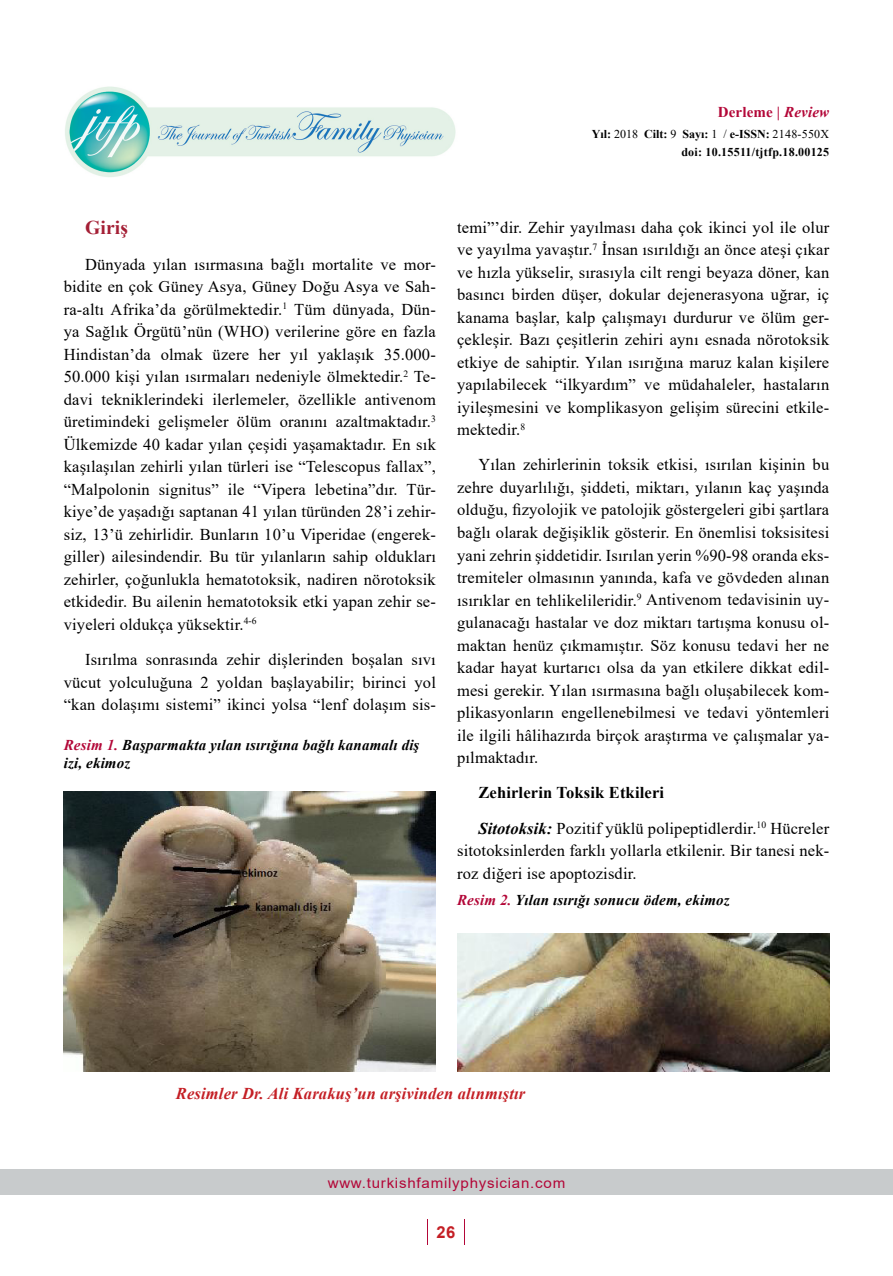
<style>
.page{position:relative;width:893px;height:1276px;background:#fff}
.page>*{position:absolute;margin:0;border:0;box-sizing:border-box;transform-origin:0 0}
.t1{font:700 19.5px "Times New Roman";letter-spacing:.01em;color:#a41f35}
.t2{font:16.5px/22.5px "Times New Roman";letter-spacing:.01em;color:#000;text-align:justify}
.t3{font:italic 700 16.5px "Times New Roman";letter-spacing:.01em;color:#c41f25}
.t4{font:700 16.5px "Arial";color:#c41f25}
.t5{font:italic 700 15px/18px "Times New Roman";letter-spacing:.01em;color:#000}
.t6{font:700 15px "Times New Roman";letter-spacing:.01em;color:#b30738}
.t7{font:14.25px "Arial";letter-spacing:.05em;color:#b30738;scale:1.06 1}
.t8{font:700 12px/18px "Times New Roman";letter-spacing:.02em;color:#000;text-align:right}
.s1{font-style:italic}
.s2{font-weight:400}
.s3{color:#b30738}
.s4{font-weight:700}
.s5{font-weight:700;font-style:italic}
</style>
<div class="page">
<img style="left:65px;top:86px;width:391px;height:91px">
<div style="left:0;top:1169px;width:893px;height:26px;background:#c8cbcc"></div>
<svg style="left:427px;top:1219px;width:1px;height:26px"></svg>
<svg style="left:464px;top:1219px;width:1px;height:26px"></svg>
<img style="left:64px;top:792px;width:372px;height:279px">
<img style="left:457px;top:933px;width:372px;height:138px">
<p class="t6" style="left:718px;top:101px;width:113px">Derleme <span class="s1">| Review</span></p>
<p class="t8" style="left:592px;top:124px;width:239px">Yıl: <span class="s2">2018</span> Cilt: <span class="s2">9</span> Sayı: <span class="s2">1 /</span> e-ISSN: <span class="s2">2148-550X </span>doi: 10.15511/tjtfp.18.00125</p>
<p class="t1" style="left:85px;top:214px;width:45px">Giriş</p>
<p class="t2" style="left:64px;top:252px;width:374px;text-indent:21px">Dünyada yılan ısırmasına bağlı mortalite ve mor&shy;bidite en çok Güney Asya, Güney Doğu Asya ve Sah&shy;ra-altı Afrika’da görülmektedir.<sup>1</sup> Tüm dünyada, Dün&shy;ya Sağlık Örgütü’nün (WHO) verilerine göre en fazla Hindistan’da olmak üzere her yıl yaklaşık 35.000- 50.000 kişi yılan ısırmaları nedeniyle ölmektedir.<sup>2</sup> Te&shy;davi tekniklerindeki ilerlemeler, özellikle antivenom üretimindeki gelişmeler ölüm oranını azaltmaktadır.<sup>3<br></sup>Ülkemizde 40 kadar yılan çeşidi yaşamaktadır. En sık kaşılaşılan zehirli yılan türleri ise “Telescopus fallax”, “Malpolonin signitus” ile “Vipera lebetina”dır. Tür&shy;kiye’de yaşadığı saptanan 41 yılan türünden 28’i zehir&shy;siz, 13’ü zehirlidir. Bunların 10’u Viperidae (engerek&shy;giller) ailesindendir. Bu tür yılanların sahip oldukları zehirler, çoğunlukla hematotoksik, nadiren nörotoksik etkidedir. Bu ailenin hematotoksik etki yapan zehir se&shy;viyeleri oldukça yüksektir.<sup>4-6</sup></p>
<p class="t2" style="left:64px;top:648px;width:374px;text-indent:21px">Isırılma sonrasında zehir dişlerinden boşalan sıvı vücut yolculuğuna 2 yoldan başlayabilir; birinci yol “kan dolaşımı sistemi” ikinci yolsa “lenf dolaşım sis-</p>
<p class="t5" style="left:64px;top:736px;width:357px"><span class="s3">Resim 1.</span> Başparmakta yılan ısırığına bağlı kanamalı diş izi, ekimoz</p>
<p class="t2" style="left:457px;top:215px;width:374px">temi”’dir. Zehir yayılması daha çok ikinci yol ile olur ve yayılma yavaştır.<sup>7</sup> İnsan ısırıldığı an önce ateşi çıkar ve hızla yükselir, sırasıyla cilt rengi beyaza döner, kan basıncı birden düşer, dokular dejenerasyona uğrar, iç kanama başlar, kalp çalışmayı durdurur ve ölüm ger&shy;çekleşir. Bazı çeşitlerin zehiri aynı esnada nörotoksik etkiye de sahiptir. Yılan ısırığına maruz kalan kişilere yapılabilecek “ilkyardım” ve müdahaleler, hastaların iyileşmesini ve komplikasyon gelişim sürecini etkile&shy;mektedir.<sup>8</sup></p>
<p class="t2" style="left:457px;top:453px;width:374px;text-indent:21px">Yılan zehirlerinin toksik etkisi, ısırılan kişinin bu zehre duyarlılığı, şiddeti, miktarı, yılanın kaç yaşında olduğu, fizyolojik ve patolojik göstergeleri gibi şartlara bağlı olarak değişiklik gösterir. En önemlisi toksisitesi yani zehrin şiddetidir. Isırılan yerin %90-98 oranda eks&shy;tremiteler olmasının yanında, kafa ve gövdeden alınan ısırıklar en tehlikelileridir.<sup>9</sup> Antivenom tedavisinin uy&shy;gulanacağı hastalar ve doz miktarı tartışma konusu ol&shy;maktan henüz çıkmamıştır. Söz konusu tedavi her ne kadar hayat kurtarıcı olsa da yan etkilere dikkat edil&shy;mesi gerekir. Yılan ısırmasına bağlı oluşabilecek kom&shy;plikasyonların engellenebilmesi ve tedavi yöntemleri ile ilgili hâlihazırda birçok araştırma ve çalışmalar ya&shy;pılmaktadır.</p>
<p class="t2" style="left:478px;top:774px;width:352px;line-height:35.2px"><span class="s4">Zehirlerin Toksik Etkileri<br></span><span class="s5">Sitotoksik:</span> Pozitif yüklü polipeptidlerdir.<sup>10</sup> Hücreler</p>
<p class="t2" style="left:457px;top:839px;width:374px">sitotoksinlerden farklı yollarla etkilenir. Bir tanesi nek&shy;roz diğeri ise apoptozisdir.</p>
<p class="t5" style="left:457px;top:891px;width:274px"><span class="s3">Resim 2.</span> Yılan ısırığı sonucu ödem, ekimoz</p>
<p class="t3" style="left:176px;top:1082px;width:351px">Resimler Dr. Ali Karakuş’un arşivinden alınmıştır</p>
<p class="t7" style="left:328px;top:1172px;width:226px">www.turkishfamilyphysician.com</p>
<p class="t4" style="left:436px;top:1220px;width:20px">26</p>
</div>
